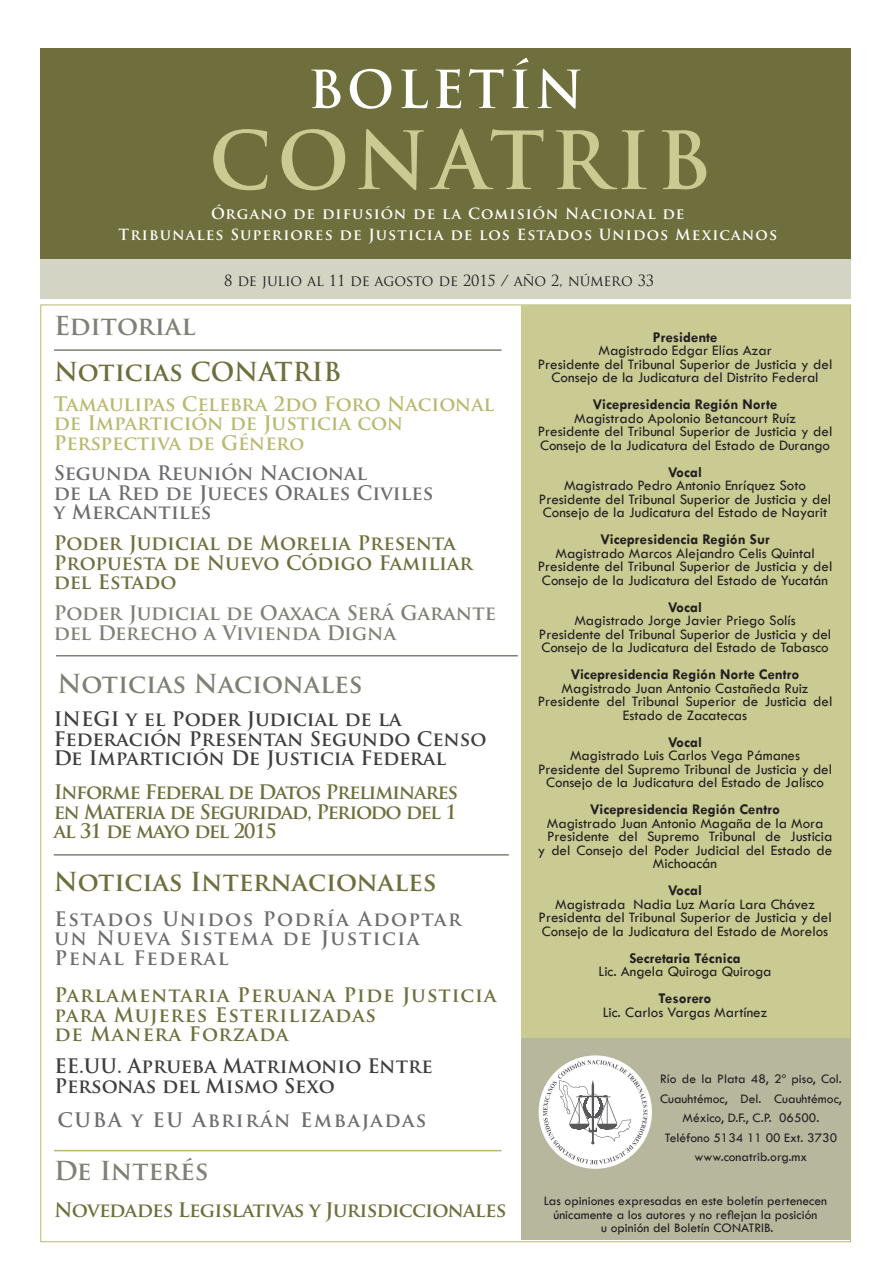
<style>
.page{position:relative;width:893px;height:1263px;background:#fff}
.page>*{position:absolute;margin:0;border:0;box-sizing:border-box;transform-origin:0 0}
.t1{font:700 78px "Trajan Pro";letter-spacing:.075em;color:#caca93}
.t2{font:700 51px "Trajan Pro";letter-spacing:.075em;color:#fff}
.t3{font:700 25.5px "Trajan Pro";color:#6f6f3d}
.t4{font:700 25.5px "Trajan Pro";color:#808076}
.t5{font:700 19.5px/19.5px "Trajan Pro";color:#6f6f3d;text-align:justify}
.t6{font:700 19.5px/19.5px "Trajan Pro";color:#3e3e3f}
.t7{font:700 19.5px/19.5px "Trajan Pro";letter-spacing:.08em;color:#6c6d70}
.t8{font:700 19.5px/19.5px "Trajan Pro";color:#b9b96f}
.t9{font:700 19.5px/19.5px "Trajan Pro";letter-spacing:.05em;color:#6f6f3d}
.t10{font:700 19.5px/19.5px "Trajan Pro";color:#6c6d70}
.t11{font:700 19.5px/19.5px "Trajan Pro";color:#808076}
.t12{font:700 19.5px "Trajan Pro";letter-spacing:-.03em;color:#6f6f3d}
.t13{font:500 15px/13.5px "Tw Cen";color:#231f20;text-align:center}
.t14{font:700 15px "Tw Cen";color:#231f20}
.t15{font:700 15px/21px "Trajan Pro";letter-spacing:.075em;color:#fff;text-align:center}
.t16{font:15px "Trajan Pro";letter-spacing:-.01em;color:#231f20}
.t17{font:500 13.5px/19.5px "Tw Cen";color:#231f20;text-align:center}
.s1{font-size:18px}
</style>
<div class="page">
<div style="left:40px;top:258px;width:810px;height:41px;background:#d4d4c5"></div>
<div style="left:521px;top:305px;width:328px;height:733px;background:#caca93"></div>
<div style="left:521px;top:1038px;width:328px;height:202px;background:#b7b79e"></div>
<div style="left:41px;top:48px;width:810px;height:211px;background:#6f6f3d"></div>
<hr style="left:54px;top:1150px;width:448px;height:1px;background:#b9b96f">
<hr style="left:54px;top:854px;width:455px;height:2px;background:#808076">
<hr style="left:54px;top:349px;width:448px;height:2px;background:#808076">
<hr style="left:56px;top:655px;width:462px;height:1px;background:#808076">
<div style="left:539px;top:1055px;width:113px;height:114px;background:#fff;border-radius:50%"></div>
<svg style="left:543px;top:1060px;width:105px;height:104px"></svg>
<h2 class="t2" style="left:308px;top:58px;width:277px">BOLETÍN</h2>
<h1 class="t1" style="left:209px;top:112px;width:504px">CONATRIB</h1>
<p class="t15" style="left:119px;top:203px;width:660px">Órgano de difusión de la Comisión Nacional de<br>Tribunales Superiores de Justicia de los Estados Unidos Mexicanos</p>
<p class="t16" style="left:224px;top:271px;width:431px">8 DE JULIO AL 11 DE AGOSTO DE 2015 / AÑO 2, NÚMERO 33</p>
<h3 class="t4" style="left:54px;top:310px;width:143px">Editorial</h3>
<h3 class="t3" style="left:54px;top:356px;width:289px">Noticias CONATRIB</h3>
<h3 class="t8" style="left:54px;top:394px;width:442px">Tamaulipas Celebra 2do Foro Nacional de Impartición de Justicia con<br>Perspectiva de Géner<span class="s1">o</span></h3>
<h3 class="t10" style="left:54px;top:463px;width:381px">Segunda Reunión Nacional<br>de la Red de Jueces Orales Civiles y Mercantiles</h3>
<h3 class="t5" style="left:54px;top:534px;width:420px;text-align:left">Poder Judicial de Morelia Presenta<br>Propuesta de Nuevo Código Familiar del Estado</h3>
<h3 class="t11" style="left:54px;top:604px;width:444px">Poder Judicial de Oaxaca Será Garante del Derecho a Vivienda Digna</h3>
<h3 class="t4" style="left:57px;top:667px;width:307px">Noticias Nacionales</h3>
<h3 class="t6" style="left:54px;top:710px;width:434px">INEGI y el Poder Judicial de la<br>Federación Presentan Segundo Censo<br>De Impartición De Justicia Federal</h3>
<h3 class="t5" style="left:54px;top:783px;width:406px">Informe Federal de Datos Preliminares en Materia de Seguridad, Periodo del 1 al 31 de mayo del 2015</h3>
<h3 class="t3" style="left:54px;top:866px;width:384px">Noticias Internacionales</h3>
<h3 class="t7" style="left:54px;top:909px;width:409px">Estados Unidos Podría Adoptar un Nueva Sistema de Justicia<br>Penal Federal</h3>
<h3 class="t9" style="left:54px;top:985px;width:444px">Parlamentaria Peruana Pide Justicia para Mujeres Esterilizadas<br>de Manera Forzada</h3>
<h3 class="t6" style="left:54px;top:1056px;width:380px">EE.UU. Aprueba Matrimonio Entre<br>Personas del Mismo Sexo</h3>
<h3 class="t7" style="left:57px;top:1110px;width:370px">CUBA y EU Abrirán Embajadas</h3>
<h3 class="t4" style="left:54px;top:1155px;width:156px">De Interés</h3>
<h3 class="t12" style="left:54px;top:1197px;width:454px">Novedades Legislativas y Jurisdiccionales</h3>
<p class="t14" style="left:653px;top:328px;width:66px">Presidente</p>
<p class="t13" style="left:538px;top:344px;width:296px">Magistrado Edgar Elías Azar<br>Presidente del Tribunal Superior de Justicia y del<br>Consejo de la Judicatura del Distrito Federal</p>
<p class="t14" style="left:593px;top:395px;width:186px">Vicepresidencia Región Norte</p>
<p class="t13" style="left:538px;top:411px;width:296px">Magistrado Apolonio Betancourt Ruíz<br>Presidente del Tribunal Superior de Justicia y del<br>Consejo de la Judicatura del Estado de Durango</p>
<p class="t14" style="left:668px;top:463px;width:36px">Vocal</p>
<p class="t13" style="left:539px;top:479px;width:294px">Magistrado Pedro Antonio Enríquez Soto<br>Presidente del Tribunal Superior de Justicia y del<br>Consejo de la Judicatura del Estado de Nayarit</p>
<p class="t14" style="left:600px;top:530px;width:171px">Vicepresidencia Región Sur</p>
<p class="t13" style="left:538px;top:546px;width:296px">Magistrado Marcos Alejandro Celis Quintal<br>Presidente del Tribunal Superior de Justicia y del<br>Consejo de la Judicatura del Estado de Yucatán</p>
<p class="t14" style="left:668px;top:598px;width:36px">Vocal</p>
<p class="t13" style="left:539px;top:614px;width:294px">Magistrado Jorge Javier Priego Solís<br>Presidente del Tribunal Superior de Justicia y del<br>Consejo de la Judicatura del Estado de Tabasco</p>
<p class="t14" style="left:571px;top:665px;width:230px">Vicepresidencia Región Norte Centro</p>
<p class="t13" style="left:538px;top:681px;width:296px">Magistrado Juan Antonio Castañeda Ruiz<br>Presidente del Tribunal Superior de Justicia del<br>Estado de Zacatecas</p>
<p class="t14" style="left:668px;top:733px;width:36px">Vocal</p>
<p class="t13" style="left:538px;top:749px;width:296px">Magistrado Luis Carlos Vega Pámanes<br>Presidente del Supremo Tribunal de Justicia y del<br>Consejo de la Judicatura del Estado de Jalisco</p>
<p class="t14" style="left:590px;top:800px;width:191px">Vicepresidencia Región Centro</p>
<p class="t13" style="left:547px;top:816px;width:278px">Magistrado Juan Antonio Magaña de la Mora</p>
<p class="t13" style="left:547px;top:830px;width:287px">Presidente del Supremo Tribunal de Justicia</p>
<p class="t13" style="left:538px;top:843px;width:296px">y del Consejo del Poder Judicial del Estado de</p>
<p class="t13" style="left:653px;top:857px;width:66px">Michoacán</p>
<p class="t14" style="left:668px;top:881px;width:36px">Vocal</p>
<p class="t13" style="left:538px;top:897px;width:295px">Magistrada Nadia Luz María Lara Chávez<br>Presidenta del Tribunal Superior de Justicia y del<br>Consejo de la Judicatura del Estado de Morelos</p>
<p class="t14" style="left:629px;top:949px;width:113px">Secretaria Técnica</p>
<p class="t13" style="left:599px;top:965px;width:174px">Lic. Angela Quiroga Quiroga</p>
<p class="t14" style="left:659px;top:989px;width:54px">Tesorero</p>
<p class="t13" style="left:603px;top:1005px;width:166px">Lic. Carlos Vargas Martínez</p>
<p class="t17" style="left:660px;top:1069px;width:183px">Río de la Plata 48, 2º piso, Col.<br>Cuauhtémoc, Del. Cuauhtémoc,<br>México, D.F., C.P. 06500.<br>Teléfono 5134 11 00 Ext. 3730 www.conatrib.org.mx</p>
<p class="t17" style="left:544px;top:1194px;width:285px;line-height:13.5px">Las opiniones expresadas en este boletín pertenecen únicamente a los autores y no reflejan la posición<br>u opinión del Boletín CONATRIB.</p>
</div>
